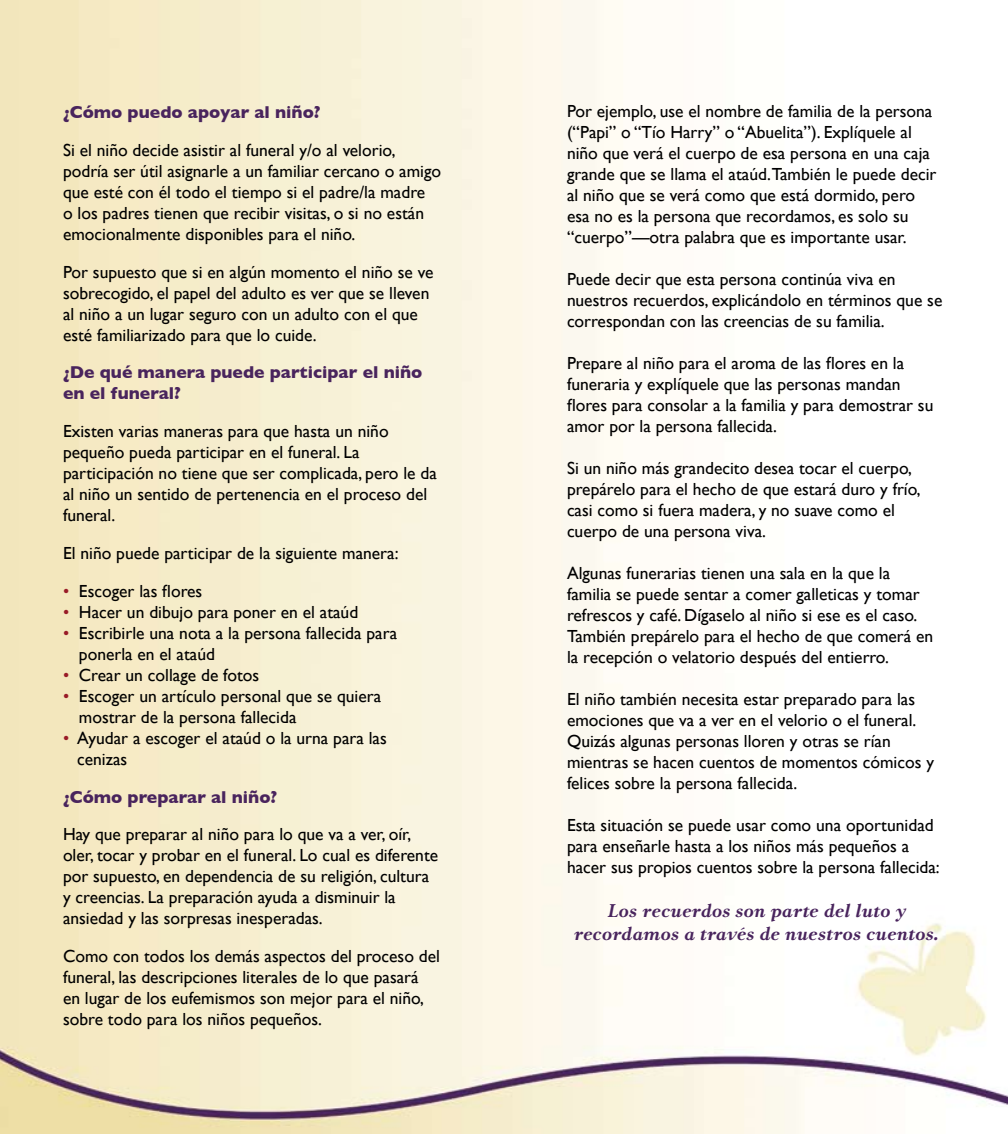
<style>
.page{position:relative;width:1008px;height:1134px;background:#fff}
.page>*{position:absolute;margin:0;border:0;box-sizing:border-box;transform-origin:0 0}
.t1{font:19.25px/23.1px "Lomba Bold Ita";color:#49245d;text-align:center}
.t2{font:17.5px/21px "Gill Sans";color:#000}
.t3{font:700 17.5px/21px "Gill Sans";color:#49245d}
.s1{color:#991b27}
</style>
<div class="page">
<img style="left:0;top:0;width:1008px;height:1134px">
<p class="t3" style="left:63px;top:102px;width:259px">¿Cómo puedo apoyar al niño?</p>
<p class="t2" style="left:63px;top:139px;width:379px">Si el niño decide asistir al funeral y/o al velorio, podría ser útil asignarle a un familiar cercano o amigo que esté con él todo el tiempo si el padre/la madre<br>o los padres tienen que recibir visitas, o si no están emocionalmente disponibles para el niño.</p>
<p class="t2" style="left:63px;top:261px;width:372px">Por supuesto que si en algún momento el niño se ve sobrecogido, el papel del adulto es ver que se lleven al niño a un lugar seguro con un adulto con el que esté familiarizado para que lo cuide.</p>
<p class="t3" style="left:63px;top:362px;width:361px">¿De qué manera puede participar el niño en el funeral?</p>
<p class="t2" style="left:63px;top:421px;width:375px">Existen varias maneras para que hasta un niño pequeño pueda participar en el funeral. La participación no tiene que ser complicada, pero le da al niño un sentido de pertenencia en el proceso del funeral.</p>
<p class="t2" style="left:63px;top:542px;width:337px">El niño puede participar de la siguiente manera:</p>
<p class="t2" style="left:63px;top:580px;width:141px"><span class="s1">•</span> Escoger las flores</p>
<p class="t2" style="left:63px;top:601px;width:297px"><span class="s1">•</span> Hacer un dibujo para poner en el ataúd</p>
<p class="t2" style="left:79px;top:622px;width:320px;text-indent:-16px"><span class="s1">•</span> Escribirle una nota a la persona fallecida para ponerla en el ataúd</p>
<p class="t2" style="left:63px;top:664px;width:198px"><span class="s1">•</span> Crear un collage de fotos</p>
<p class="t2" style="left:79px;top:685px;width:304px;text-indent:-16px"><span class="s1">•</span> Escoger un artículo personal que se quiera mostrar de la persona fallecida</p>
<p class="t2" style="left:77px;top:727px;width:311px;text-indent:-14px"><span class="s1">•</span> Ayudar a escoger el ataúd o la urna para las cenizas</p>
<p class="t3" style="left:63px;top:786px;width:216px">¿Cómo preparar al niño?</p>
<p class="t2" style="left:63px;top:824px;width:377px">Hay que preparar al niño para lo que va a ver, oír, oler, tocar y probar en el funeral. Lo cual es diferente por supuesto, en dependencia de su religión, cultura y creencias. La preparación ayuda a disminuir la ansiedad y las sorpresas inesperadas.</p>
<p class="t2" style="left:63px;top:946px;width:379px">Como con todos los demás aspectos del proceso del funeral, las descripciones literales de lo que pasará en lugar de los eufemismos son mejor para el niño, sobre todo para los niños pequeños.</p>
<p class="t2" style="left:567px;top:100px;width:371px">Por ejemplo, use el nombre de familia de la persona (“Papi” o “Tío Harry” o “Abuelita”). Explíquele al niño que verá el cuerpo de esa persona en una caja grande que se llama el ataúd.También le puede decir al niño que se verá como que está dormido, pero esa no es la persona que recordamos, es solo su “cuerpo”—otra palabra que es importante usar.</p>
<p class="t2" style="left:567px;top:268px;width:377px">Puede decir que esta persona continúa viva en nuestros recuerdos, explicándolo en términos que se correspondan con las creencias de su familia.</p>
<p class="t2" style="left:567px;top:352px;width:368px">Prepare al niño para el aroma de las flores en la funeraria y explíquele que las personas mandan flores para consolar a la familia y para demostrar su amor por la persona fallecida.</p>
<p class="t2" style="left:567px;top:457px;width:355px">Si un niño más grandecito desea tocar el cuerpo, prepárelo para el hecho de que estará duro y frío, casi como si fuera madera, y no suave como el cuerpo de una persona viva.</p>
<p class="t2" style="left:567px;top:562px;width:368px">Algunas funerarias tienen una sala en la que la familia se puede sentar a comer galleticas y tomar refrescos y café. Dígaselo al niño si ese es el caso.<br>También prepárelo para el hecho de que comerá en la recepción o velatorio después del entierro.</p>
<p class="t2" style="left:567px;top:688px;width:369px">El niño también necesita estar preparado para las emociones que va a ver en el velorio o el funeral.<br>Quizás algunas personas lloren y otras se rían mientras se hacen cuentos de momentos cómicos y felices sobre la persona fallecida.</p>
<p class="t2" style="left:567px;top:814px;width:374px">Esta situación se puede usar como una oportunidad para enseñarle hasta a los niños más pequeños a hacer sus propios cuentos sobre la persona fallecida:</p>
<p class="t1" style="left:573px;top:899px;width:367px">Los recuerdos son parte del luto y recordamos a través de nuestros cuentos.</p>
</div>
